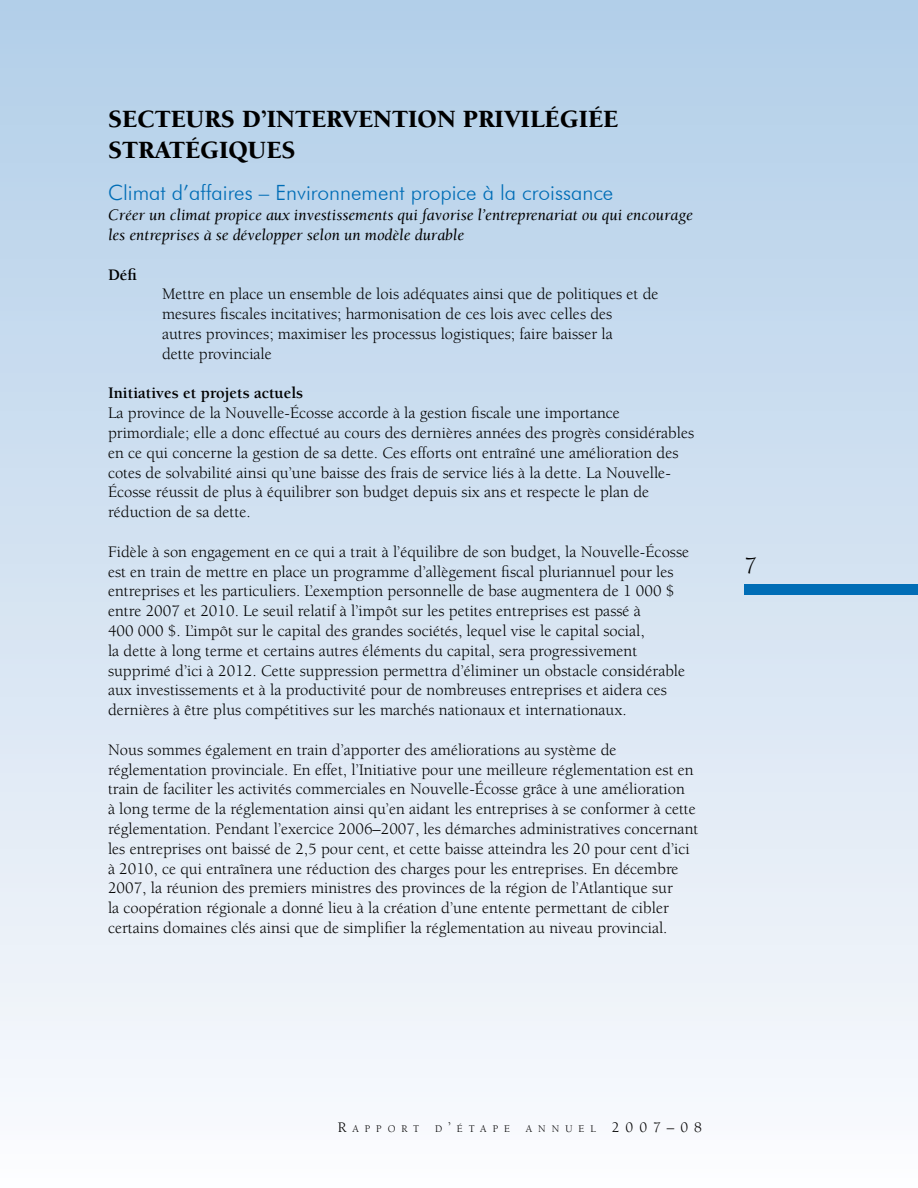
<style>
.page{position:relative;width:918px;height:1188px;background:#fff}
.page>*{position:absolute;margin:0;border:0;box-sizing:border-box;transform-origin:0 0}
.t1{font:900 25.5px/30.6px "Berkeley";color:#000}
.t2{font:300 21px "Futura BT";color:#006db6}
.t3{font:16.5px/19.8px "Berkeley";color:#000}
.t4{font:italic 16.5px/19.8px "Berkeley";color:#000}
.t5{font:700 16.5px "Berkeley";color:#000}
.t6{font:15px "Berkeley";letter-spacing:.4em;color:#000}
.t7{font:10.5px "Berkeley";letter-spacing:.57em;color:#000}
.s1{font-size:15px}
.s2{font-size:10.5px}
</style>
<div class="page">
<div style="left:0;top:0;width:918px;height:1188px;background:linear-gradient(to bottom,#b2cee8,#fbfbfd)"></div>
<div style="left:744px;top:584px;width:174px;height:11px;background:#006db6"></div>
<h1 class="t1" style="left:108px;top:104px;width:512px">SECTEURS D’INTERVENTION PRIVILÉGIÉE<br>STRATÉGIQUES</h1>
<p class="t2" style="left:108px;top:180px;width:507px">Climat d’affaires – Environnement propice à la croissance</p>
<p class="t4" style="left:108px;top:206px;width:586px">Créer un climat propice aux investissements qui favorise l’entreprenariat ou qui encourage les entreprises à se développer selon un modèle durable</p>
<p class="t5" style="left:108px;top:266px;width:31px">Défi</p>
<p class="t3" style="left:108px;top:285px;width:35px">M</p>
<p class="t3" style="left:162px;top:285px;width:498px;text-indent:13px">ettre en place un ensemble de lois adéquates ainsi que de politiques et de mesures fiscales incitatives; harmonisation de ces lois avec celles des<br>autres provinces; maximiser les processus logistiques; faire baisser la<br>dette provinciale</p>
<p class="t5" style="left:108px;top:384px;width:197px">Initiatives et projets actuels</p>
<p class="t3" style="left:108px;top:404px;width:588px">La province de la Nouvelle-Écosse accorde à la gestion fiscale une importance primordiale; elle a donc effectué au cours des dernières années des progrès considérables en ce qui concerne la gestion de sa dette. Ces efforts ont entraîné une amélioration des cotes de solvabilité ainsi qu’une baisse des frais de service liés à la dette. La Nouvelle-Écosse réussit de plus à équilibrer son budget depuis six ans et respecte le plan de réduction de sa dette.</p>
<p class="t3" style="left:108px;top:542px;width:583px">Fidèle à son engagement en ce qui a trait à l’équilibre de son budget, la Nouvelle-Écosse est en train de mettre en place un programme d’allègement fiscal pluriannuel pour les entreprises et les particuliers. L’exemption personnelle de base augmentera de 1 000 $ entre 2007 et 2010. Le seuil relatif à l’impôt sur les petites entreprises est passé à<br>400 000 $. L’impôt sur le capital des grandes sociétés, lequel vise le capital social,<br>la dette à long terme et certains autres éléments du capital, sera progressivement supprimé d’ici à 2012. Cette suppression permettra d’éliminer un obstacle considérable aux investissements et à la productivité pour de nombreuses entreprises et aidera ces dernières à être plus compétitives sur les marchés nationaux et internationaux.</p>
<p class="t3" style="left:108px;top:740px;width:592px">Nous sommes également en train d’apporter des améliorations au système de réglementation provinciale. En effet, l’Initiative pour une meilleure réglementation est en train de faciliter les activités commerciales en Nouvelle-Écosse grâce à une amélioration<br>à long terme de la réglementation ainsi qu’en aidant les entreprises à se conformer à cette réglementation. Pendant l’exercice 2006–2007, les démarches administratives concernant les entreprises ont baissé de 2,5 pour cent, et cette baisse atteindra les 20 pour cent d’ici à 2010, ce qui entraînera une réduction des charges pour les entreprises. En décembre 2007, la réunion des premiers ministres des provinces de la région de l’Atlantique sur<br>la coopération régionale a donné lieu à la création d’une entente permettant de cibler certains domaines clés ainsi que de simplifier la réglementation au niveau provincial.</p>
<p class="t7" style="left:338px;top:1123px;width:37px"><span class="s1">R</span>app</p>
<p class="t7" style="left:388px;top:1123px;width:33px">ort</p>
<p class="t7" style="left:435px;top:1123px;width:76px">d<span class="s1">’</span>étape</p>
<p class="t6" style="left:526px;top:1119px;width:178px"><span class="s2">a n n u e l</span> 2007–08</p>
</div>
